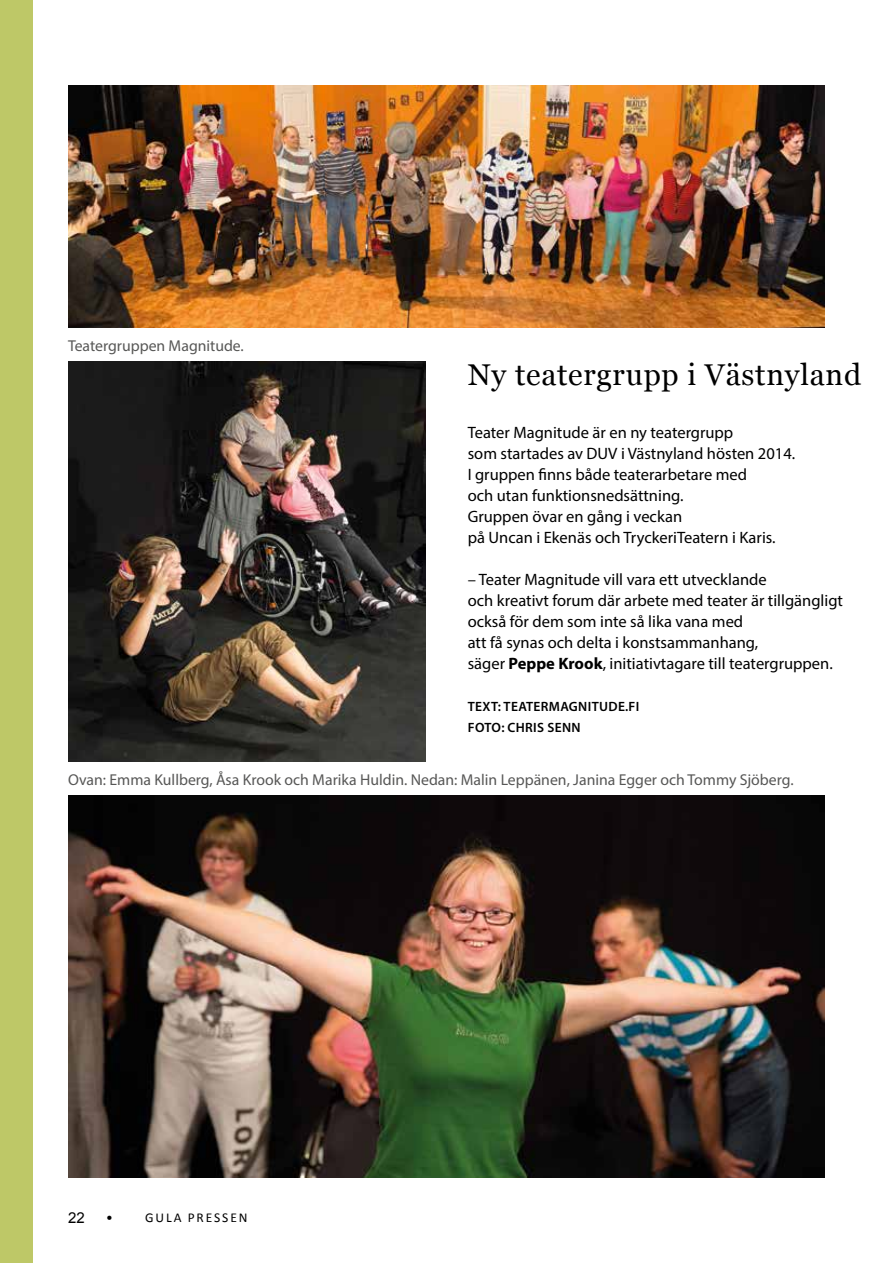
<style>
.page{position:relative;width:893px;height:1263px;background:#fff}
.page>*{position:absolute;margin:0;border:0;box-sizing:border-box;transform-origin:0 0}
.t1{font:30px "Georgia";letter-spacing:.025em;color:#000}
.t2{font:16.5px/21px "Myriad Pro";color:#000}
.t3{font:15.75px "Myriad Pro";color:#575756}
.t4{font:15px "Arial";color:#000}
.t5{font:600 13.5px "Myriad Pro";letter-spacing:.025em;color:#000}
.t6{font:13.5px "Calibri";letter-spacing:.14em;color:#000}
.s1{font-weight:700}
</style>
<div class="page">
<div style="left:0;top:0;width:33px;height:1263px;background:#bec867"></div>
<img style="left:68px;top:796px;width:757px;height:382px">
<img style="left:68px;top:362px;width:358px;height:399px">
<img style="left:68px;top:85px;width:757px;height:242px">
<p class="t3" style="left:68px;top:336px;width:177px">Teatergruppen Magnitude.</p>
<h1 class="t1" style="left:468px;top:356px;width:395px">Ny teatergrupp i Västnyland</h1>
<p class="t2" style="left:468px;top:421px;width:329px">Teater Magnitude är en ny teatergrupp<br>som startades av DUV i Västnyland hösten 2014.<br>I gruppen finns både teaterarbetare med<br>och utan funktionsnedsättning.<br>Gruppen övar en gång i veckan<br>på Uncan i Ekenäs och TryckeriTeatern i Karis.</p>
<p class="t2" style="left:468px;top:568px;width:377px">– Teater Magnitude vill vara ett utvecklande<br>och kreativt forum där arbete med teater är tillgängligt också för dem som inte så lika vana med<br>att få synas och delta i konstsammanhang,<br>säger <span class="s1">Peppe Krook</span>, initiativtagare till teatergruppen.</p>
<p class="t5" style="left:468px;top:697px;width:103px">TEXT: TEATERMAGN</p>
<p class="t5" style="left:588px;top:697px;width:53px">ITUDE.FI</p>
<p class="t5" style="left:468px;top:718px;width:96px">FOTO: CHRIS SENN</p>
<p class="t3" style="left:68px;top:770px;width:727px">Ovan: Emma Kullberg, Åsa Krook och Marika Huldin. Nedan: Malin Leppänen, Janina Egger och Tommy Sjöberg.</p>
<p class="t4" style="left:68px;top:1208px;width:18px">22</p>
<p class="t6" style="left:106px;top:1209px;width:8px">•</p>
<p class="t6" style="left:145px;top:1209px;width:104px">GULA PRESSEN</p>
</div>
